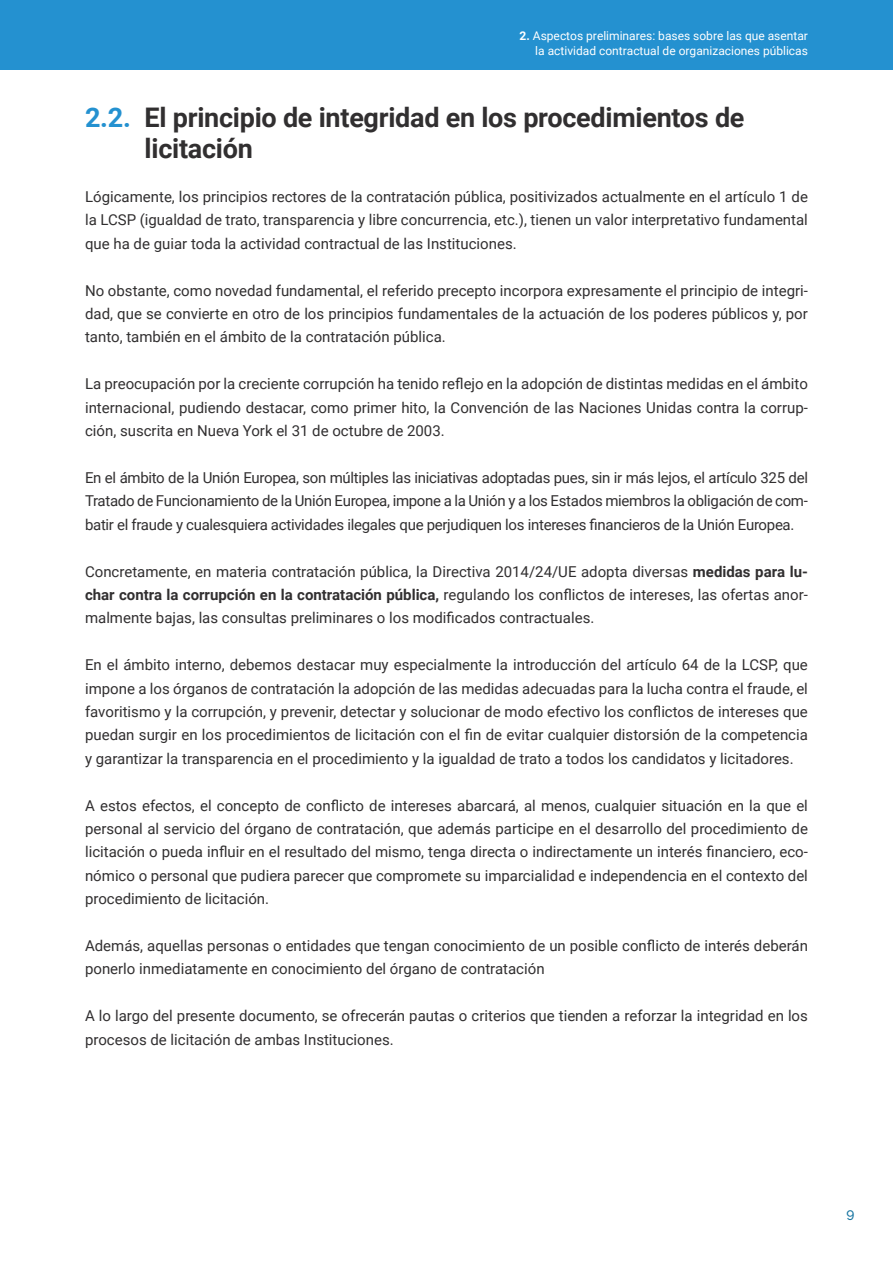
<style>
.page{position:relative;width:893px;height:1263px;background:#fff}
.page>*{position:absolute;margin:0;border:0;box-sizing:border-box;transform-origin:0 0}
.t1{font:700 27px/31.5px "Roboto";letter-spacing:-.01em;color:#312f30}
.Párrafo_general{font:15px/23.4px "Roboto";color:#312f30;text-align:justify}
.t2{font:500 13.5px "Raleway";color:#1674a0}
.t3{font:12px/14.4px "Roboto";color:#fff;text-align:right}
.s1{font-weight:700}
.s2{color:#2491d0}
</style>
<div class="page">
<div style="left:0;top:0;width:893px;height:70px;background:#2491d0"></div>
<p class="t3" style="left:519px;top:28px;width:290px"><span class="s1">2.</span> Aspectos preliminares: bases sobre las que asentar la actividad contractual de organizaciones públicas</p>
<p class="t1" style="left:145px;top:100px;width:601px;text-indent:-60px"><span class="s2">2.2.</span> El principio de integridad en los procedimientos de licitación</p>
<p class="Párrafo_general" style="left:85px;top:184px;width:724px">Lógicamente, los principios rectores de la contratación pública, positivizados actualmente en el artículo 1 de la LCSP (igualdad de trato, transparencia y libre concurrencia, etc.), tienen un valor interpretativo fundamental que ha de guiar toda la actividad contractual de las Instituciones.</p>
<p class="Párrafo_general" style="left:85px;top:278px;width:724px">No obstante, como novedad fundamental, el referido precepto incorpora expresamente el principio de integri&shy;dad, que se convierte en otro de los principios fundamentales de la actuación de los poderes públicos y, por tanto, también en el ámbito de la contratación pública.</p>
<p class="Párrafo_general" style="left:85px;top:372px;width:724px">La preocupación por la creciente corrupción ha tenido reflejo en la adopción de distintas medidas en el ámbito internacional, pudiendo destacar, como primer hito, la Convención de las Naciones Unidas contra la corrup&shy;ción, suscrita en Nueva York el 31 de octubre de 2003.</p>
<p class="Párrafo_general" style="left:85px;top:465px;width:724px">En el ámbito de la Unión Europea, son múltiples las iniciativas adoptadas pues, sin ir más lejos, el artículo 325 del Tratado de Funcionamiento de la Unión Europea, impone a la Unión y a los Estados miembros la obligación de com&shy;batir el fraude y cualesquiera actividades ilegales que perjudiquen los intereses financieros de la Unión Europea.</p>
<p class="Párrafo_general" style="left:85px;top:559px;width:724px">Concretamente, en materia contratación pública, la Directiva 2014/24/UE adopta diversas <span class="s1">medidas para lu&shy;char contra la corrupción en la contratación pública,</span> regulando los conflictos de intereses, las ofertas anor&shy;malmente bajas, las consultas preliminares o los modificados contractuales.</p>
<p class="Párrafo_general" style="left:85px;top:652px;width:724px">En el ámbito interno, debemos destacar muy especialmente la introducción del artículo 64 de la LCSP, que impone a los órganos de contratación la adopción de las medidas adecuadas para la lucha contra el fraude, el favoritismo y la corrupción, y prevenir, detectar y solucionar de modo efectivo los conflictos de intereses que puedan surgir en los procedimientos de licitación con el fin de evitar cualquier distorsión de la competencia y garantizar la transparencia en el procedimiento y la igualdad de trato a todos los candidatos y licitadores.</p>
<p class="Párrafo_general" style="left:85px;top:793px;width:724px">A estos efectos, el concepto de conflicto de intereses abarcará, al menos, cualquier situación en la que el personal al servicio del órgano de contratación, que además participe en el desarrollo del procedimiento de licitación o pueda influir en el resultado del mismo, tenga directa o indirectamente un interés financiero, eco&shy;nómico o personal que pudiera parecer que compromete su imparcialidad e independencia en el contexto del procedimiento de licitación.</p>
<p class="Párrafo_general" style="left:85px;top:933px;width:724px">Además, aquellas personas o entidades que tengan conocimiento de un posible conflicto de interés deberán ponerlo inmediatamente en conocimiento del órgano de contratación</p>
<p class="Párrafo_general" style="left:85px;top:1003px;width:724px">A lo largo del presente documento, se ofrecerán pautas o criterios que tienden a reforzar la integridad en los procesos de licitación de ambas Instituciones.</p>
<p class="t2" style="left:846px;top:1202px;width:9px">9</p>
</div>
